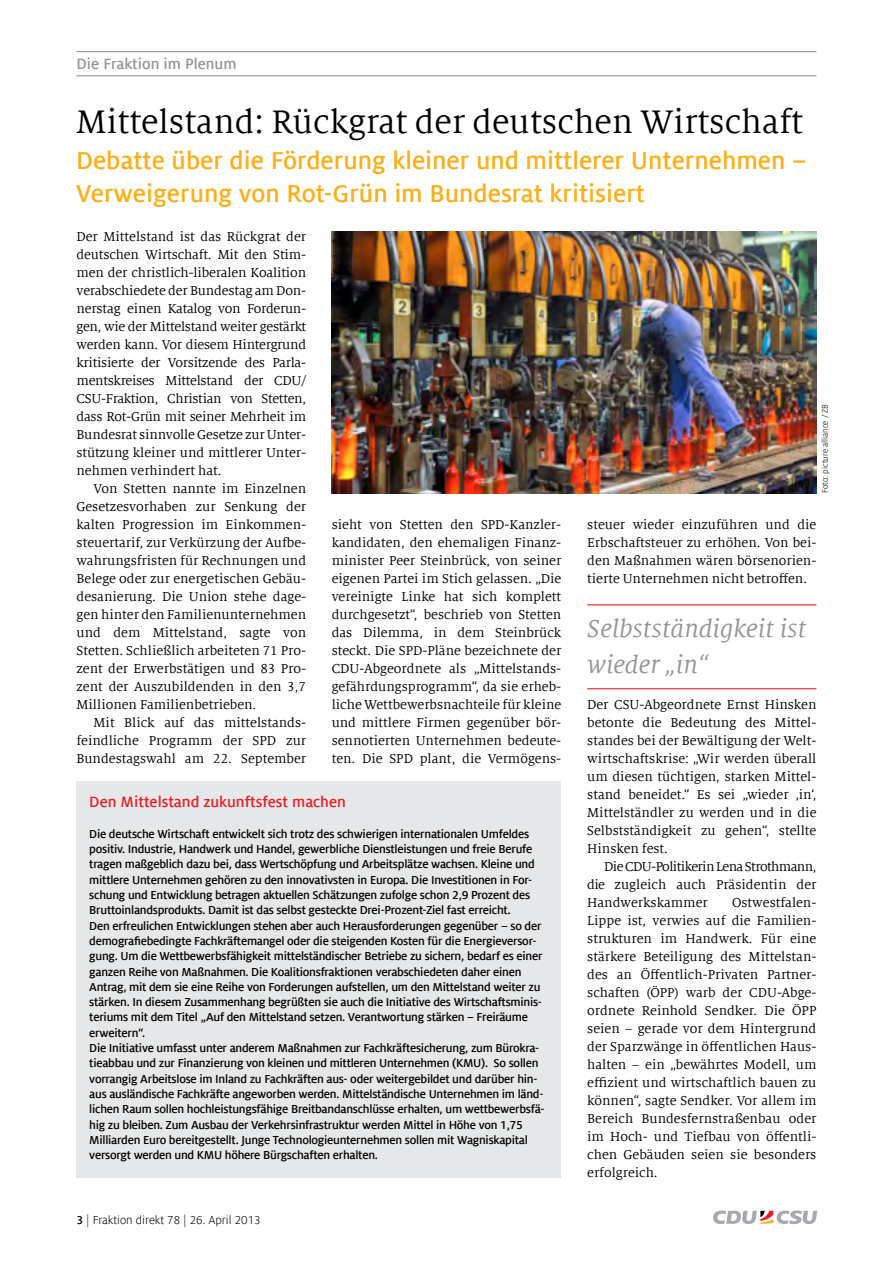
<style>
.page{position:relative;width:893px;height:1263px;background:#fff}
.page>*{position:absolute;margin:0;border:0;box-sizing:border-box;transform-origin:0 0}
.t1{font:36px "Milo Serif Offc";color:#000}
.t2{font:700 27px/33px "Milo Sans Offc";color:#fcaf17}
.t3{font:italic 27px/36px "Milo Serif Offc";color:#939598}
.t4{font:700 16.5px "Milo Sans Offc";color:#ed1d24}
.t5{font:700 16.5px "Milo Sans Offc";color:#939598}
.t6{font:14.25px/18px "Milo Serif Offc";color:#000;text-align:justify}
.t7{font:700 12.75px/15.3px "Milo Sans Offc";letter-spacing:-.02em;color:#000}
.t8{font:12.75px "Milo Sans Offc";color:#000}
.t9{font:9px "Milo Sans Offc";color:#000}
.s1{font-weight:700}
</style>
<div class="page">
<svg style="left:713px;top:1210px;width:104px;height:14px"></svg>
<hr style="left:77px;top:51px;width:739px;height:1px;background:#939598">
<hr style="left:77px;top:75px;width:739px;height:1px;background:#939598">
<hr style="left:587px;top:604px;width:229px;height:1px;background:#ed1d24">
<hr style="left:587px;top:688px;width:229px;height:1px;background:#ed1d24">
<div style="left:77px;top:781px;width:484px;height:396px;background:#e6e7e8"></div>
<img style="left:332px;top:231px;width:484px;height:262px">
<p class="t5" style="left:77px;top:55px;width:161px">Die Fraktion im Plenum</p>
<h1 class="t1" style="left:76px;top:103px;width:728px">Mittelstand: Rückgrat der deutschen Wirtschaft</h1>
<h2 class="t2" style="left:76px;top:144px;width:732px">Debatte über die Förderung kleiner und mittlerer Unternehmen –<br>Verweigerung von Rot-Grün im Bundesrat kritisiert</h2>
<p class="t6" style="left:77px;top:228px;width:231px">Der Mittelstand ist das Rückgrat der deutschen Wirtschaft. Mit den Stim&shy;men der christlich-liberalen Koalition verabschiedete der Bundestag am Don&shy;nerstag einen Katalog von Forderun&shy;gen, wie der Mittelstand weiter gestärkt werden kann. Vor diesem Hintergrund kritisierte der Vorsitzende des Parla&shy;mentskreises Mittelstand der CDU/ CSU-Fraktion, Christian von Stetten, dass Rot-Grün mit seiner Mehrheit im Bundesrat sinnvolle Gesetze zur Unter&shy;stützung kleiner und mittlerer Unter&shy;nehmen verhindert hat.</p>
<p class="t6" style="left:77px;top:480px;width:231px;text-indent:17px">Von Stetten nannte im Einzelnen Gesetzesvorhaben zur Senkung der kalten Progression im Einkommen&shy;steuertarif, zur Verkürzung der Aufbe&shy;wahrungsfristen für Rechnungen und Belege oder zur energetischen Gebäu&shy;desanierung. Die Union stehe dage&shy;gen hinter den Familienunternehmen und dem Mittelstand, sagte von Stetten. Schließlich arbeiteten 71 Pro&shy;zent der Erwerbstätigen und 83 Pro&shy;zent der Auszubildenden in den 3,7<br>Millionen Familienbetrieben.</p>
<p class="t6" style="left:77px;top:714px;width:231px;text-indent:17px">Mit Blick auf das mittelstands&shy;feindliche Programm der SPD zur Bundestagswahl am 22. September</p>
<p class="t9" style="left:820px;top:493px;width:91px;rotate:-90deg">Foto: picture alliance / ZB</p>
<p class="t6" style="left:332px;top:516px;width:231px">sieht von Stetten den SPD-Kanzler&shy;kandidaten, den ehemaligen Finanz&shy;minister Peer Steinbrück, von seiner eigenen Partei im Stich gelassen. „Die vereinigte Linke hat sich komplett durchgesetzt“, beschrieb von Stetten das Dilemma, in dem Steinbrück steckt. Die SPD-Pläne bezeichnete der CDU-Abgeordnete als „Mittelstands&shy;gefährdungsprogramm“, da sie erheb&shy;liche Wettbewerbsnachteile für kleine und mittlere Firmen gegenüber bör&shy;sennotierten Unternehmen bedeute&shy;ten. Die SPD plant, die Vermögens-</p>
<p class="t6" style="left:587px;top:516px;width:231px">steuer wieder einzuführen und die Erbschaftsteuer zu erhöhen. Von bei&shy;den Maßnahmen wären börsenorien&shy;tierte Unternehmen nicht betroffen.</p>
<h2 class="t3" style="left:587px;top:611px;width:221px">Selbstständigkeit ist wieder „in“</h2>
<p class="t6" style="left:587px;top:696px;width:231px">Der CSU-Abgeordnete Ernst Hinsken betonte die Bedeutung des Mittel&shy;standes bei der Bewältigung der Welt&shy;wirtschaftskrise: „Wir werden überall um diesen tüchtigen, starken Mittel&shy;stand beneidet.“ Es sei „wieder ‚in‘, Mittelständler zu werden und in die Selbstständigkeit zu gehen“, stellte Hinsken fest.</p>
<p class="t6" style="left:587px;top:858px;width:231px;text-indent:17px">Die CDU-Politikerin Lena Strothmann, die zugleich auch Präsidentin der Handwerkskammer</p>
<p class="t4" style="left:89px;top:793px;width:258px">Den Mittelstand zukunftsfest machen</p>
<p class="t7" style="left:89px;top:826px;width:457px">Die deutsche Wirtschaft entwickelt sich trotz des schwierigen internationalen Umfeldes positiv. Industrie, Handwerk und Handel, gewerbliche Dienstleistungen und freie Berufe tragen maßgeblich dazu bei, dass Wertschöpfung und Arbeitsplätze wachsen. Kleine und mittlere Unternehmen gehören zu den innovativsten in Europa. Die Investitionen in For&shy;schung und Entwicklung betragen aktuellen Schätzungen zufolge schon 2,9 Prozent des Bruttoinlandsprodukts. Damit ist das selbst gesteckte Drei-Prozent-Ziel fast erreicht.<br>Den erfreulichen Entwicklungen stehen aber auch Herausforderungen gegenüber – so der demografiebedingte Fachkräftemangel oder die steigenden Kosten für die Energieversor&shy;gung. Um die Wettbewerbsfähigkeit mittelständischer Betriebe zu sichern, bedarf es einer ganzen Reihe von Maßnahmen. Die Koalitionsfraktionen verabschiedeten daher einen Antrag, mit dem sie eine Reihe von Forderungen aufstellen, um den Mittelstand weiter zu stärken. In diesem Zusammenhang begrüßten sie auch die Initiative des Wirtschaftsminis&shy;teriums mit dem Titel „Auf den Mittelstand setzen. Verantwortung stärken – Freiräume erweitern“.<br>Die Initiative umfasst unter anderem Maßnahmen zur Fachkräftesicherung, zum Bürokra&shy;tieabbau und zur Finanzierung von kleinen und mittleren Unternehmen (KMU). So sollen vorrangig Arbeitslose im Inland zu Fachkräften aus- oder weitergebildet und darüber hin&shy;aus ausländische Fachkräfte angeworben werden. Mittelständische Unternehmen im länd&shy;lichen Raum sollen hochleistungsfähige Breitbandanschlüsse erhalten, um wettbewerbsfä&shy;hig zu bleiben. Zum Ausbau der Verkehrsinfrastruktur werden Mittel in Höhe von 1,75<br>Milliarden Euro bereitgestellt. Junge Technologieunternehmen sollen mit Wagniskapital versorgt werden und KMU höhere Bürgschaften erhalten.</p>
<p class="t6" style="left:587px;top:894px;width:231px;text-indent:145px">Ostwestfalen-Lippe ist, verwies auf die Familien&shy;strukturen im Handwerk. Für eine stärkere Beteiligung des Mittelstan&shy;des an Öffentlich-Privaten Partner&shy;schaften (ÖPP) warb der CDU-Abge&shy;ordnete Reinhold Sendker. Die ÖPP seien – gerade vor dem Hintergrund der Sparzwänge in öffentlichen Haus&shy;halten – ein „bewährtes Modell, um effizient und wirtschaftlich bauen zu können“, sagte Sendker. Vor allem im Bereich Bundesfernstraßenbau oder im Hoch- und Tiefbau von öffentli&shy;chen Gebäuden seien sie besonders erfolgreich.</p>
<p class="t8" style="left:77px;top:1213px;width:186px"><span class="s1">3</span> | Fraktion direkt 78 | 26. April 2013</p>
</div>
